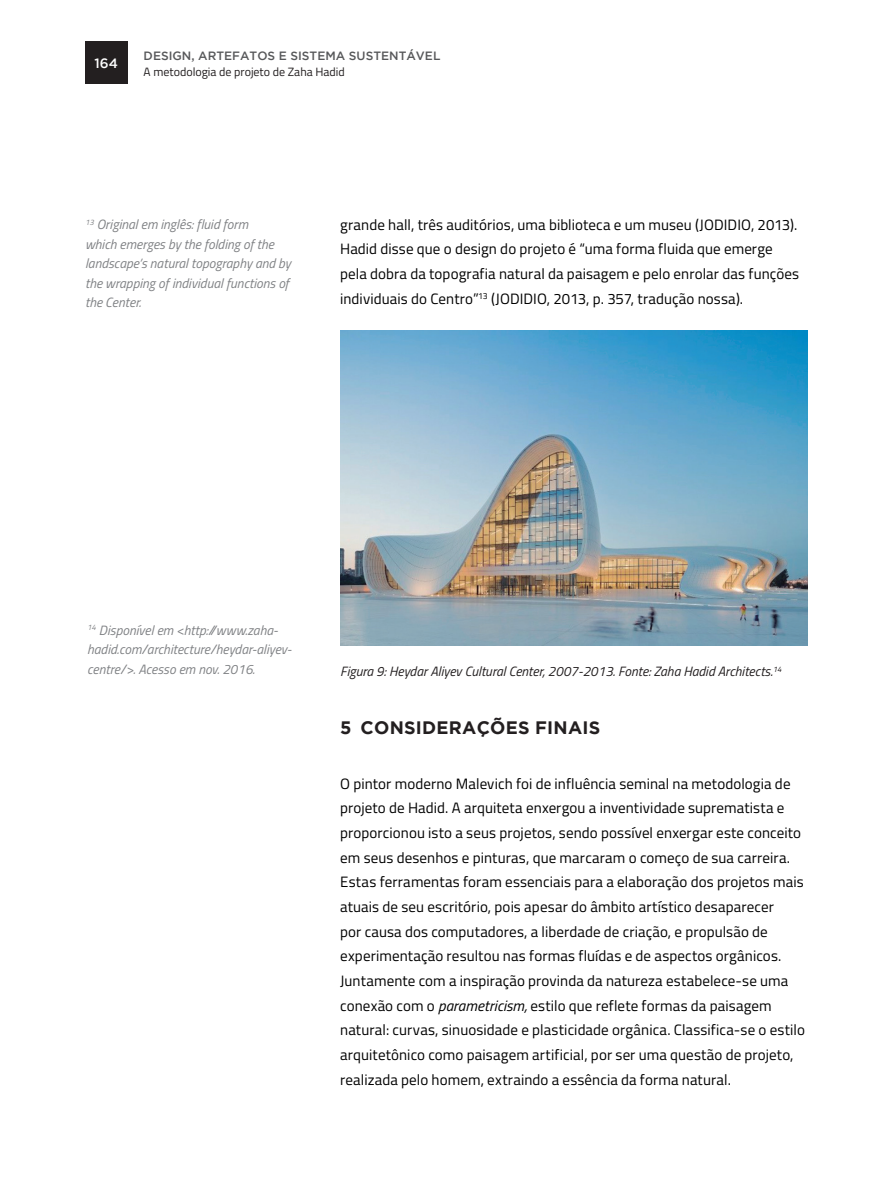
<style>
.page{position:relative;width:893px;height:1191px;background:#fff}
.page>*{position:absolute;margin:0;border:0;box-sizing:border-box;transform-origin:0 0}
.peso1{font:700 18px "Gotham";letter-spacing:.015em;color:#231f20}
.txt{font:15px/24.6px "Titillium Web";letter-spacing:.005em;color:#000}
.t1{font:italic 13.5px/19.5px "Titillium Web";color:#808285}
.boxLateral{font:italic 13.5px "Titillium Web";color:#231f20}
.t2{font:500 13.5px "Gotham";color:#fff}
.t3{font:500 12px "Gotham";color:#57585a}
.t4{font:12px "Titillium Web";color:#231f20}
.s1{font-style:italic}
</style>
<div class="page">
<div style="left:85px;top:42px;width:43px;height:42px;background:#231f20"></div>
<img style="left:340px;top:330px;width:468px;height:315px">
<p class="t2" style="left:95px;top:55px;width:25px">164</p>
<p class="t3" style="left:144px;top:49px;width:298px">DESIGN, ARTEFATOS E SISTEMA SUSTENTÁVEL</p>
<p class="t4" style="left:144px;top:63px;width:203px">A metodologia de projeto de Zaha Hadid</p>
<p class="t1" style="left:85px;top:214px;width:207px"><sup>13</sup> Original em inglês: fluid form<br>which emerges by the folding of the landscape’s natural topography and by the wrapping of individual functions of the Center.</p>
<p class="txt" style="left:340px;top:211px;width:460px">grande hall, três auditórios, uma biblioteca e um museu (JODIDIO, 2013).<br>Hadid disse que o design do projeto é “uma forma fluida que emerge pela dobra da topografia natural da paisagem e pelo enrolar das funções individuais do Centro”<sup>13</sup> (JODIDIO, 2013, p. 357, tradução nossa).</p>
<p class="t1" style="left:87px;top:620px;width:206px"><sup>14</sup> Disponível em &lt;http://www.zaha&shy;hadid.com/architecture/heydar-aliyev&shy;centre/&gt;. Acesso em nov. 2016.</p>
<p class="boxLateral" style="left:340px;top:661px;width:443px">Figura 9: Heydar Aliyev Cultural Center, 2007-2013. Fonte: Zaha Hadid Architects.<sup>14</sup></p>
<p class="peso1" style="left:340px;top:717px;width:262px">5 CONSIDERAÇÕES FINAIS</p>
<p class="txt" style="left:340px;top:770px;width:466px">O pintor moderno Malevich foi de influência seminal na metodologia de projeto de Hadid. A arquiteta enxergou a inventividade suprematista e proporcionou isto a seus projetos, sendo possível enxergar este conceito em seus desenhos e pinturas, que marcaram o começo de sua carreira.<br>Estas ferramentas foram essenciais para a elaboração dos projetos mais atuais de seu escritório, pois apesar do âmbito artístico desaparecer<br>por causa dos computadores, a liberdade de criação, e propulsão de experimentação resultou nas formas fluídas e de aspectos orgânicos.<br>Juntamente com a inspiração provinda da natureza estabelece-se uma conexão com o <span class="s1">parametricism,</span> estilo que reflete formas da paisagem natural: curvas, sinuosidade e plasticidade orgânica. Classifica-se o estilo arquitetônico como paisagem artificial, por ser uma questão de projeto, realizada pelo homem, extraindo a essência da forma natural.</p>
</div>
